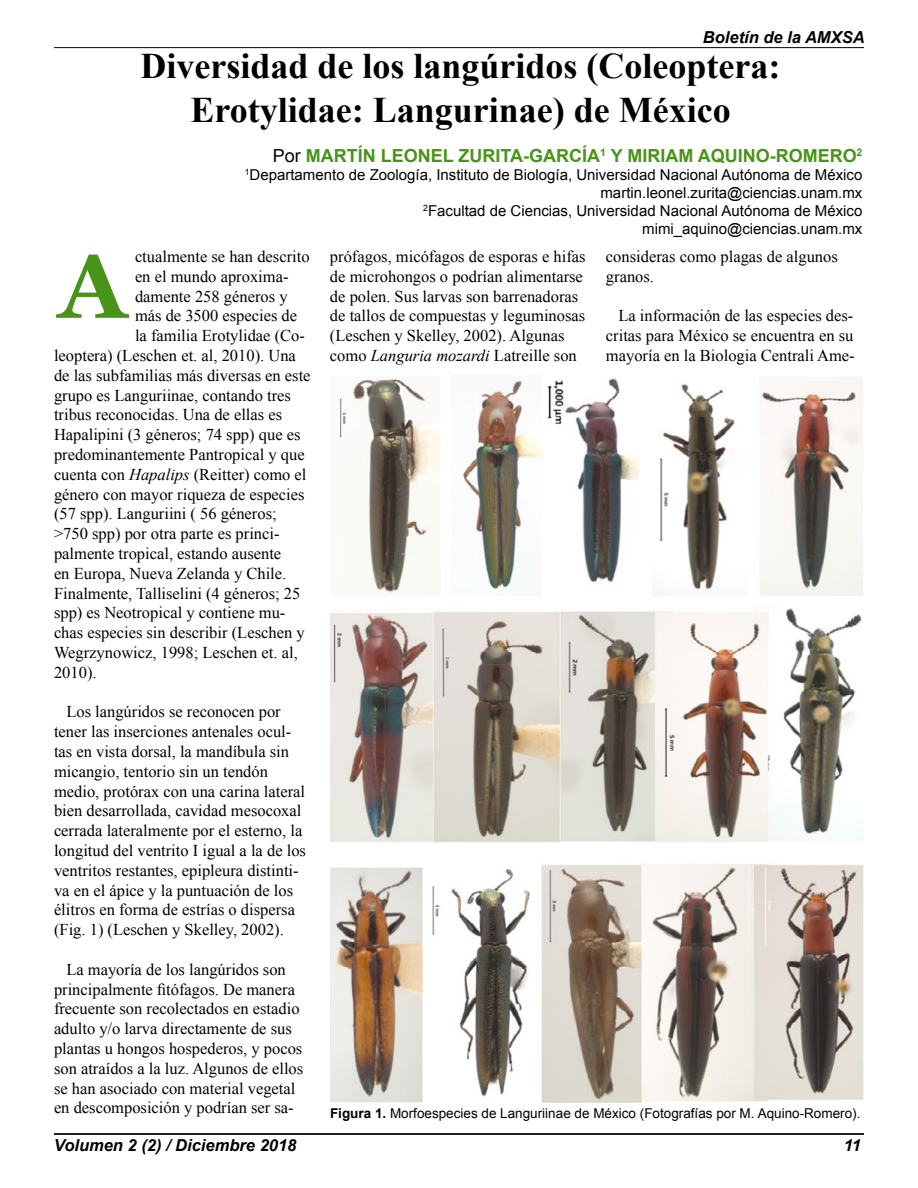
<style>
.page{position:relative;width:918px;height:1188px;background:#fff}
.page>*{position:absolute;margin:0;border:0;box-sizing:border-box;transform-origin:0 0}
.t1{font:700 90px "Georgia";color:#489418}
.t2{font:700 36px/43.2px "Times New Roman";color:#000;text-align:center}
.t3{font:700 18px "Arial";color:#489418}
.t4{font:16.5px/19.8px "Times New Roman";color:#000}
.t5{font:italic 700 16.5px "Arial";color:#000}
.t6{font:15px/18px "Arial";color:#000;text-align:right}
.t7{font:13.5px "Arial";color:#000}
.s1{font-weight:400;color:#000}
.s2{font-style:italic}
.s3{font-weight:700}
</style>
<div class="page">
<hr style="left:54px;top:47px;width:810px;height:1px;background:#000">
<hr style="left:54px;top:1134px;width:810px;height:1px;background:#000">
<img style="left:330px;top:377px;width:534px;height:725px">
<p class="t5" style="left:703px;top:26px;width:163px">Boletín de la AMXSA</p>
<h2 class="t2" style="left:140px;top:44px;width:642px">Diversidad de los langúridos (Coleoptera:<br>Erotylidae: Langurinae) de México</h2>
<p class="t3" style="left:273px;top:143px;width:591px"><span class="s1">Por</span> MARTÍN LEONEL ZURITA-GARCÍA<sup>1</sup> Y MIRIAM AQUINO-ROMERO<sup>2</sup></p>
<p class="t6" style="left:245px;top:165px;width:619px"><sup>1</sup>Departamento de Zoología, Instituto de Biología, Universidad Nacional Autónoma de México martin.leonel.zurita@ciencias.unam.mx<br><sup>2</sup>Facultad de Ciencias, Universidad Nacional Autónoma de México mimi_aquino@ciencias.unam.mx</p>
<p class="t4" style="left:135px;top:246px;width:176px">ctualmente se han descrito</p>
<p class="t4" style="left:135px;top:266px;width:155px">en el mundo aproxima-</p>
<p class="t4" style="left:135px;top:286px;width:154px">damente 258 géneros y</p>
<p class="t4" style="left:135px;top:306px;width:164px">más de 3500 especies de</p>
<p class="t4" style="left:135px;top:325px;width:172px">la familia Erotylidae (Co-</p>
<p class="t4" style="left:54px;top:345px;width:243px">leoptera) (Leschen et. al, 2010). Una</p>
<p class="t4" style="left:54px;top:365px;width:258px">de las subfamilias más diversas en este</p>
<p class="t4" style="left:54px;top:385px;width:238px">grupo es Languriinae, contando tres</p>
<p class="t4" style="left:54px;top:405px;width:230px">tribus reconocidas. Una de ellas es</p>
<p class="t4" style="left:54px;top:424px;width:248px">Hapalipini (3 géneros; 74 spp) que es</p>
<p class="t4" style="left:54px;top:444px;width:252px">predominantemente Pantropical y que</p>
<p class="t4" style="left:54px;top:464px;width:254px">cuenta con <span class="s2">Hapalips</span> (Reitter) como el</p>
<p class="t4" style="left:54px;top:484px;width:252px">género con mayor riqueza de especies</p>
<p class="t4" style="left:54px;top:504px;width:224px">(57 spp). Languriini ( 56 géneros;</p>
<p class="t4" style="left:54px;top:523px;width:227px">&gt;750 spp) por otra parte es princi-</p>
<p class="t4" style="left:54px;top:543px;width:229px">palmente tropical, estando ausente</p>
<p class="t4" style="left:54px;top:563px;width:234px">en Europa, Nueva Zelanda y Chile.</p>
<p class="t4" style="left:54px;top:583px;width:248px">Finalmente, Talliselini (4 géneros; 25</p>
<p class="t4" style="left:54px;top:603px;width:233px">spp) es Neotropical y contiene mu-</p>
<p class="t4" style="left:54px;top:622px;width:252px">chas especies sin describir (Leschen y</p>
<p class="t4" style="left:54px;top:642px;width:245px">Wegrzynowicz, 1998; Leschen et. al,</p>
<p class="t4" style="left:54px;top:662px;width:44px">2010).</p>
<p class="t4" style="left:54px;top:702px;width:254px;text-indent:12px">Los langúridos se reconocen por tener las inserciones antenales ocul&shy;tas en vista dorsal, la mandíbula sin micangio, tentorio sin un tendón medio, protórax con una carina lateral bien desarrollada, cavidad mesocoxal cerrada lateralmente por el esterno, la longitud del ventrito I igual a la de los ventritos restantes, epipleura distinti&shy;va en el ápice y la puntuación de los élitros en forma de estrías o dispersa (Fig. 1) (Leschen y Skelley, 2002).</p>
<p class="t4" style="left:54px;top:959px;width:251px;text-indent:12px">La mayoría de los langúridos son principalmente fitófagos. De manera frecuente son recolectados en estadio adulto y/o larva directamente de sus plantas u hongos hospederos, y pocos son atraídos a la luz. Algunos de ellos se han asociado con material vegetal en descomposición y podrían ser sa-</p>
<h1 class="t1" style="left:58px;top:219px;width:70px">A</h1>
<p class="t4" style="left:330px;top:246px;width:257px">prófagos, micófagos de esporas e hifas de microhongos o podrían alimentarse de polen. Sus larvas son barrenadoras de tallos de compuestas y leguminosas (Leschen y Skelley, 2002). Algunas como <span class="s2">Languria mozardi</span> Latreille son</p>
<p class="t4" style="left:606px;top:246px;width:233px">consideras como plagas de algunos granos.</p>
<p class="t4" style="left:606px;top:306px;width:250px;text-align:justify;text-indent:12px">La información de las especies des&shy;critas para México se encuentra en su mayoría en la Biologia Centrali Ame-</p>
<p class="t7" style="left:330px;top:1105px;width:532px"><span class="s3">FIGURA 1.</span> Morfoespecies de Languriinae de México (Fotografías por M. Aquino-Romero).</p>
<p class="t5" style="left:54px;top:1134px;width:244px">Volumen 2 (2) / Diciembre 2018</p>
<p class="t5" style="left:844px;top:1134px;width:19px">11</p>
</div>
